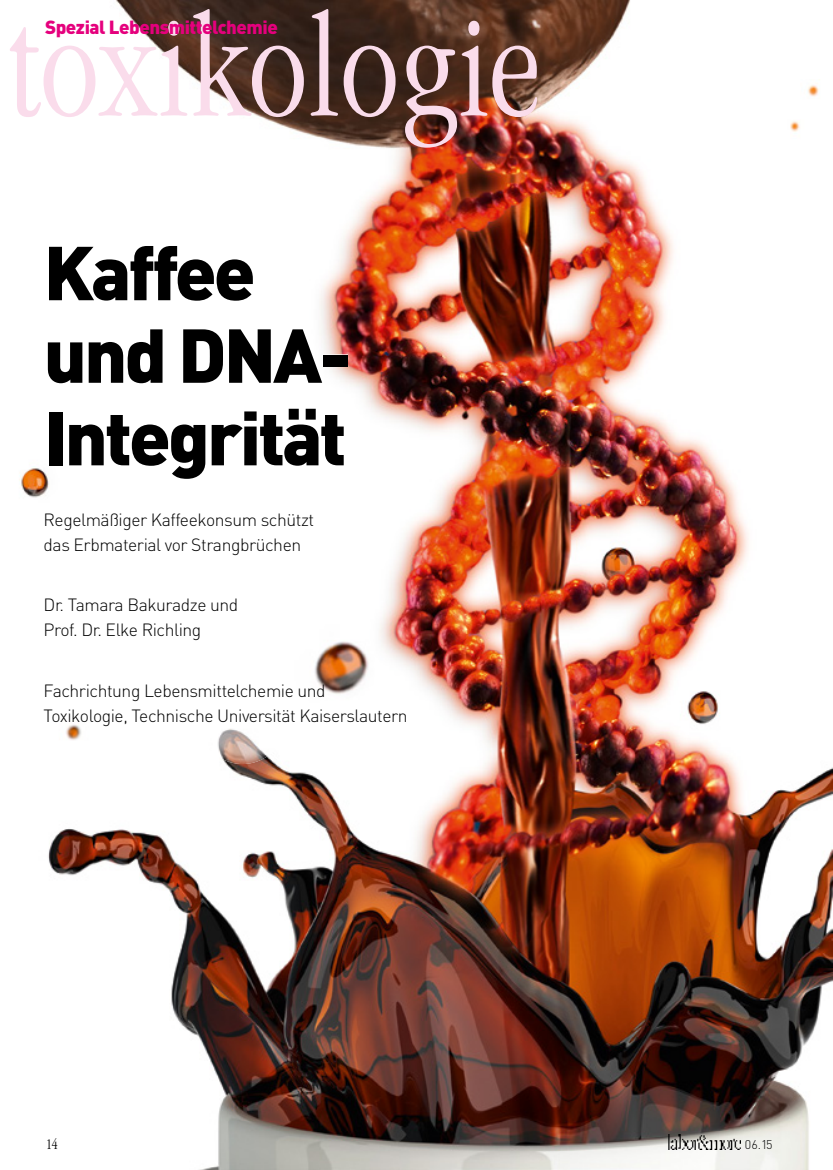
<style>
.page{position:relative;width:833px;height:1170px;background:#fff}
.page>*{position:absolute;margin:0;border:0;box-sizing:border-box;transform-origin:0 0}
.t1{font:300 condensed 150px "Garamond";color:#fadceb}
.t2{font:900 75px/82.5px "DIN Pro";letter-spacing:-.04em;color:#000}
.t3{font:900 18.75px "DIN Pro";letter-spacing:-.025em;color:#e5007d}
.t4{font:300 17.5px/25px "DIN Pro";letter-spacing:-.025em;color:#000}
.t5{font:300 condensed 15px "Garamond";color:#000}
.t6{font:300 12.5px "DIN";color:#000}
</style>
<div class="page">
<img style="left:19px;top:0;width:814px;height:1169px">
<img style="left:667px;top:1134px;width:73px;height:15px">
<img style="left:200px;top:679px;width:85px;height:85px">
<svg style="left:48px;top:245px;width:205px;height:56px"></svg>
<svg style="left:47px;top:329px;width:116px;height:55px"></svg>
<svg style="left:183px;top:329px;width:140px;height:54px"></svg>
<div style="left:323px;top:355px;width:24px;height:11px;border:1px solid #fff"></div>
<svg style="left:69px;top:408px;width:275px;height:71px"></svg>
<h1 class="t1" style="left:7px;top:-13px;width:535px">toxikologie</h1>
<p class="t3" style="left:45px;top:15px;width:234px">Spezial Lebensmittelchemie</p>
<h2 class="t2" style="left:44px;top:229px;width:309px">Kaffee und DNA-<br>Integrität</h2>
<p class="t4" style="left:44px;top:506px;width:272px">Regelmäßiger Kaffeekonsum schützt das Erbmaterial vor Strangbrüchen</p>
<p class="t4" style="left:44px;top:591px;width:196px">Dr. Tamara Bakuradze und<br>Prof. Dr. Elke Richling</p>
<p class="t4" style="left:44px;top:677px;width:366px">Fachrichtung Lebensmittelchemie und<br>Toxiko logie, Technische Universität Kaiserslautern</p>
<p class="t5" style="left:46px;top:1136px;width:13px">14</p>
<p class="t6" style="left:745px;top:1136px;width:29px">06.15</p>
</div>
